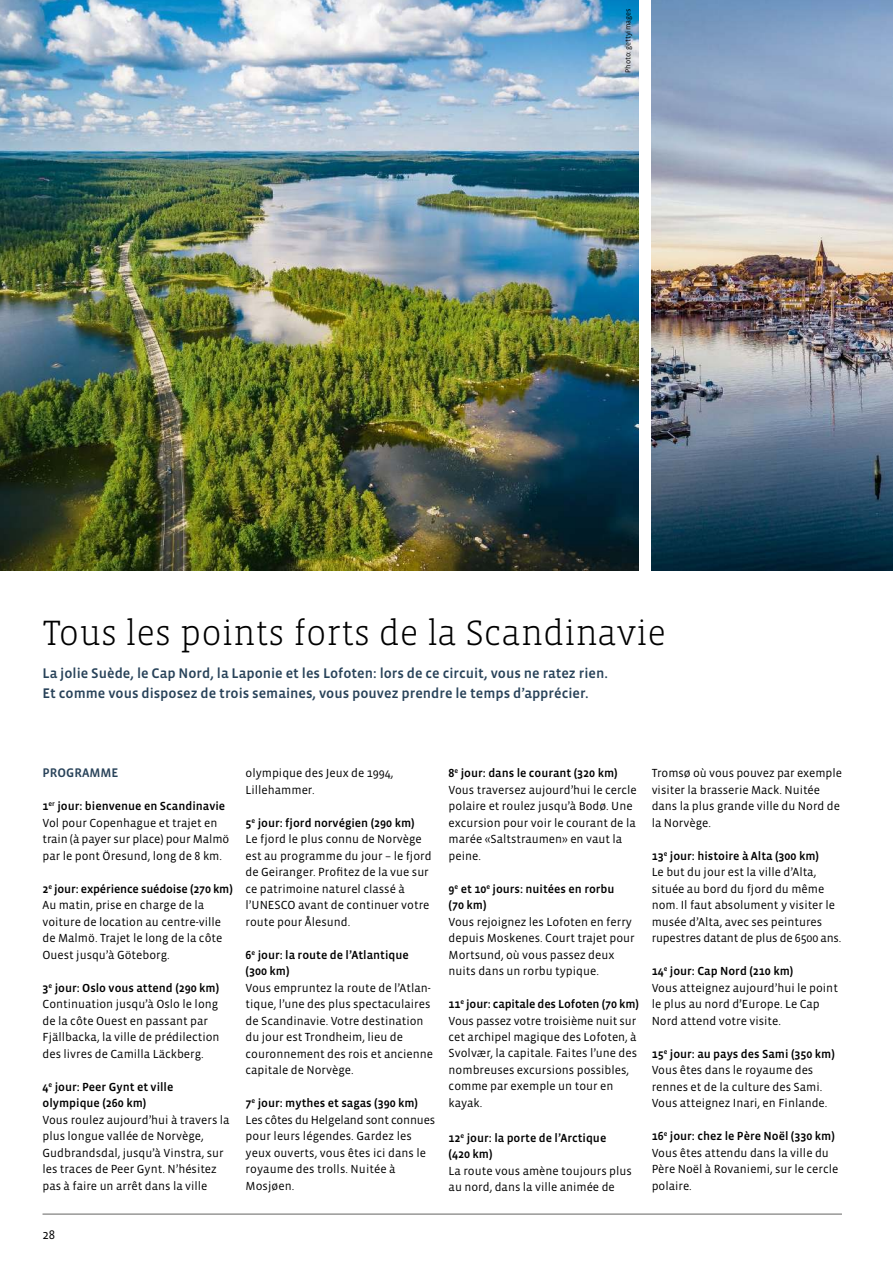
<style>
.page{position:relative;width:893px;height:1263px;background:#fff}
.page>*{position:absolute;margin:0;border:0;box-sizing:border-box;transform-origin:0 0}
.t1{font:300 36px "Vista Slab OT";color:#000}
.t2{font:500 14.25px/20.2px "Vista Sans OT";color:#284259}
.t3{font:500 12.75px "Vista Sans OT";color:#284259}
.t4{font:12.75px "Vista Sans OT";color:#000}
.t5{font:12px/16.5px "Vista Sans OT";color:#000}
.t6{font:500 12px/16.5px "Vista Sans OT";color:#000}
.t7{font:7.5px "Vista Sans OT";color:#000}
.s1{font-weight:500}
</style>
<div class="page">
<img style="left:0;top:0;width:639px;height:571px">
<img style="left:652px;top:0;width:241px;height:571px">
<hr style="left:43px;top:1214px;width:799px;height:1px;background:#636362">
<p class="t7" style="left:624px;top:73px;width:66px;rotate:-90deg">Photo: gettyimages</p>
<h1 class="t1" style="left:43px;top:618px;width:625px">Tous les points forts de la Scandinavie</h1>
<p class="t2" style="left:43px;top:664px;width:567px">La jolie Suède, le Cap Nord, la Laponie et les Lofoten: lors de ce circuit, vous ne ratez rien.<br>Et comme vous disposez de trois semaines, vous pouvez prendre le temps d’apprécier.</p>
<p class="t3" style="left:43px;top:768px;width:78px">PROGRAMME</p>
<p class="t5" style="left:43px;top:798px;width:188px"><span class="s1">1</span><sup>er</sup> <span class="s1">jour: bienvenue en Scandinavie </span>Vol pour Copenhague et trajet en train (à payer sur place) pour Malmö par le pont Öresund, long de 8 km.</p>
<p class="t5" style="left:43px;top:880px;width:192px"><span class="s1">2</span><sup>e</sup> <span class="s1">jour: expérience suédoise (270 km)<br></span>Au matin, prise en charge de la voiture de location au centre-ville de Malmö. Trajet le long de la côte<br>Ouest jusqu’à Göteborg.</p>
<p class="t5" style="left:43px;top:979px;width:179px"><span class="s1">3</span><sup>e</sup> <span class="s1">jour: Oslo vous attend (290 km)<br></span>Continuation jusqu’à Oslo le long de la côte Ouest en passant par Fjällbacka, la ville de prédilection des livres de Camilla Läckberg.</p>
<p class="t6" style="left:43px;top:1079px;width:132px">4<sup>e</sup> jour: Peer Gynt et ville olympique (260 km)</p>
<p class="t5" style="left:43px;top:1111px;width:189px">Vous roulez aujourd’hui à travers la plus longue vallée de Norvège, Gudbrandsdal, jusqu’à Vinstra, sur les traces de Peer Gynt. N’hésitez pas à faire un arrêt dans la ville</p>
<p class="t5" style="left:246px;top:765px;width:149px">olympique des Jeux de 1994,<br>Lillehammer.</p>
<p class="t5" style="left:246px;top:814px;width:188px"><span class="s1">5</span><sup>e</sup> <span class="s1">jour: fjord norvégien (290 km)<br></span>Le fjord le plus connu de Norvège est au programme du jour – le fjord de Geiranger. Profitez de la vue sur ce patrimoine naturel classé à l’UNESCO avant de continuer votre route pour Ålesund.</p>
<p class="t6" style="left:246px;top:947px;width:165px">6<sup>e</sup> jour: la route de l’Atlantique (300 km)</p>
<p class="t5" style="left:246px;top:979px;width:189px">Vous empruntez la route de l’Atlan&shy;tique, l’une des plus spectaculaires de Scandinavie. Votre destination du jour est Trondheim, lieu de couronnement des rois et ancienne capitale de Norvège.</p>
<p class="t5" style="left:246px;top:1095px;width:191px"><span class="s1">7</span><sup>e</sup> <span class="s1">jour: mythes et sagas (390 km)<br></span>Les côtes du Helgeland sont connues pour leurs légendes. Gardez les yeux ouverts, vous êtes ici dans le royaume des trolls. Nuitée à<br>Mosjøen.</p>
<p class="t5" style="left:449px;top:765px;width:190px"><span class="s1">8</span><sup>e</sup> <span class="s1">jour: dans le courant (320 km)<br></span>Vous traversez aujourd’hui le cercle polaire et roulez jusqu’à Bodø. Une excursion pour voir le courant de la marée «Saltstraumen» en vaut la peine.</p>
<p class="t6" style="left:449px;top:881px;width:167px">9<sup>e</sup> et 10<sup>e</sup> jours: nuitées en rorbu (70 km)</p>
<p class="t5" style="left:449px;top:914px;width:188px">Vous rejoignez les Lofoten en ferry depuis Moskenes. Court trajet pour<br>Mortsund, où vous passez deux nuits dans un rorbu typique.</p>
<p class="t5" style="left:449px;top:996px;width:192px"><span class="s1">11</span><sup>e</sup> <span class="s1">jour: capitale des Lofoten (70 km)<br></span>Vous passez votre troisième nuit sur cet archipel magique des Lofoten, à<br>Svolvær, la capitale. Faites l’une des nombreuses excursions possibles, comme par exemple un tour en kayak.</p>
<p class="t6" style="left:449px;top:1130px;width:159px">12<sup>e</sup> jour: la porte de l’Arctique (420 km)</p>
<p class="t5" style="left:449px;top:1163px;width:185px">La route vous amène toujours plus au nord, dans la ville animée de</p>
<p class="t5" style="left:652px;top:765px;width:192px">Tromsø où vous pouvez par exemple visiter la brasserie Mack. Nuitée dans la plus grande ville du Nord de la Norvège.</p>
<p class="t5" style="left:652px;top:847px;width:191px"><span class="s1">13</span><sup>e</sup> <span class="s1">jour: histoire à Alta (300 km)<br></span>Le but du jour est la ville d’Alta, située au bord du fjord du même nom. Il faut absolument y visiter le musée d’Alta, avec ses peintures rupestres datant de plus de 6500 ans.</p>
<p class="t5" style="left:652px;top:963px;width:188px"><span class="s1">14</span><sup>e</sup> <span class="s1">jour: Cap Nord (210 km)<br></span>Vous atteignez aujourd’hui le point le plus au nord d’Europe. Le Cap<br>Nord attend votre visite.</p>
<p class="t5" style="left:652px;top:1045px;width:185px"><span class="s1">15</span><sup>e</sup> <span class="s1">jour: au pays des Sami (350 km)<br></span>Vous êtes dans le royaume des rennes et de la culture des Sami.<br>Vous atteignez Inari, en Finlande.</p>
<p class="t5" style="left:652px;top:1128px;width:188px"><span class="s1">16</span><sup>e</sup> <span class="s1">jour: chez le Père Noël (330 km)<br></span>Vous êtes attendu dans la ville du<br>Père Noël à Rovaniemi, sur le cercle polaire.</p>
<p class="t4" style="left:43px;top:1228px;width:14px">28</p>
</div>
